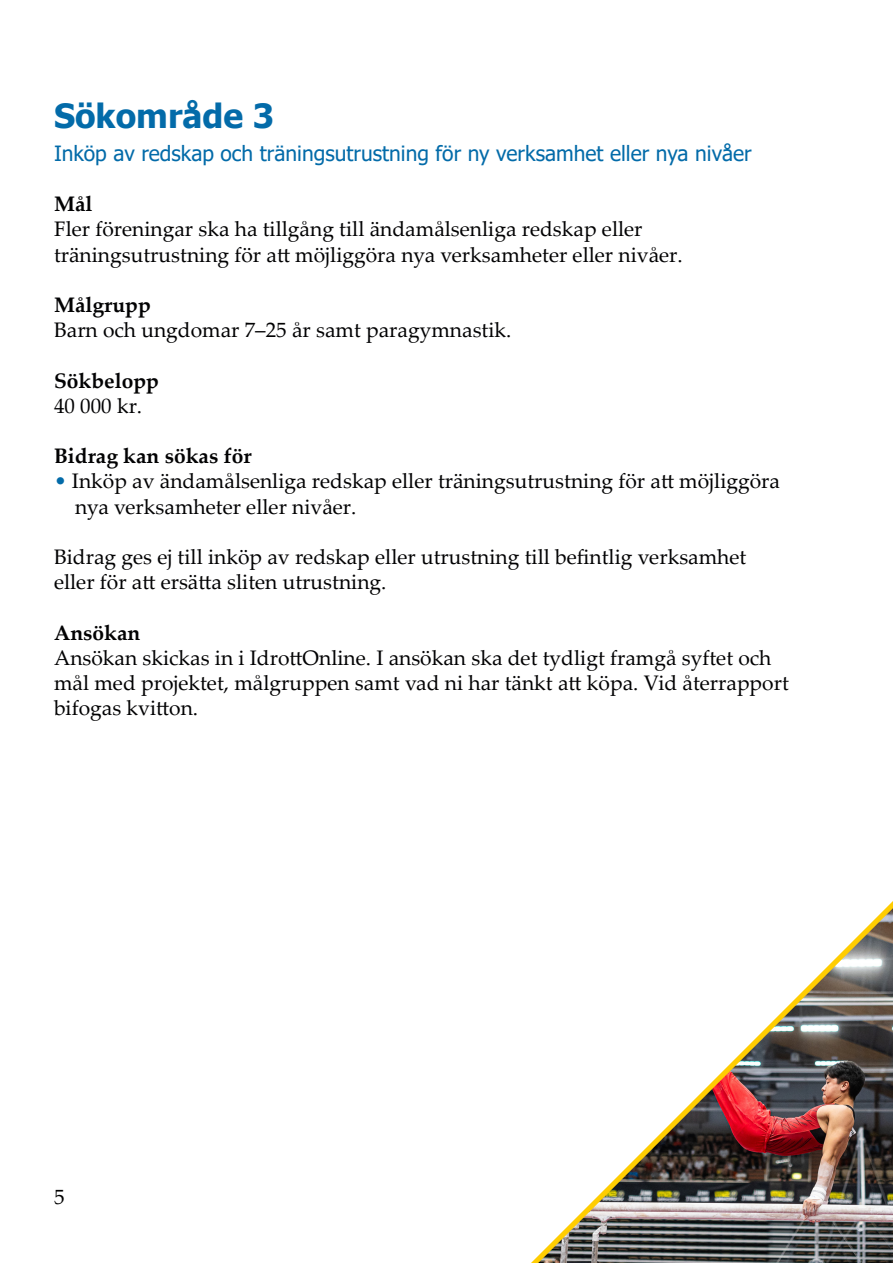
<style>
.page{position:relative;width:893px;height:1263px;background:#fff}
.page>*{position:absolute;margin:0;border:0;box-sizing:border-box;transform-origin:0 0}
.t1{font:700 33.3px "Tahoma";color:#036ba9}
.t2{font:21px/25.2px "Palatino Linotype";color:#020203}
.t3{font:21px "Tahoma";color:#036ba9}
.t4{font:700 21px "Palatino Linotype";color:#020203}
.t5{font:21px "Palatino Linotype";color:#000}
.s1{color:#036ba9}
.s2{color:#fff}
</style>
<div class="page">
<img style="left:531px;top:901px;width:362px;height:362px">
<h1 class="t1" style="left:54px;top:92px;width:222px">Sökområde 3</h1>
<p class="t3" style="left:54px;top:139px;width:699px">Inköp av redskap och träningsutrustning för ny verksamhet eller nya nivåer</p>
<p class="t4" style="left:54px;top:189px;width:40px">Mål</p>
<p class="t2" style="left:54px;top:216px;width:630px">Fler föreningar ska ha tillgång till ändamålsenliga redskap eller träningsutrustning för att möjliggöra nya verksamheter eller nivåer.</p>
<p class="t4" style="left:54px;top:290px;width:98px">Målgrupp</p>
<p class="t2" style="left:54px;top:317px;width:459px">Barn och ungdomar 7–25 år samt paragymnastik.</p>
<p class="t4" style="left:54px;top:366px;width:106px">Sökbelopp</p>
<p class="t2" style="left:54px;top:392px;width:90px">40 000 kr.</p>
<p class="t4" style="left:54px;top:441px;width:199px">Bidrag kan sökas för</p>
<p class="t2" style="left:54px;top:468px;width:728px"><span class="s1">•</span> Inköp av ändamålsenliga redskap eller träningsutrustning för att möjliggöra <span class="s2">....</span>nya verksamheter eller nivåer.</p>
<p class="t2" style="left:54px;top:543px;width:694px">Bidrag ges ej till inköp av redskap eller utrustning till befintlig verksamhet eller för att ersätta sliten utrustning.</p>
<p class="t4" style="left:54px;top:618px;width:88px">Ansökan</p>
<p class="t2" style="left:54px;top:644px;width:736px">Ansökan skickas in i IdrottOnline. I ansökan ska det tydligt framgå syftet och mål med projektet, målgruppen samt vad ni har tänkt att köpa. Vid återrapport bifogas kvitton.</p>
<p class="t5" style="left:54px;top:1182px;width:12px">5</p>
</div>
